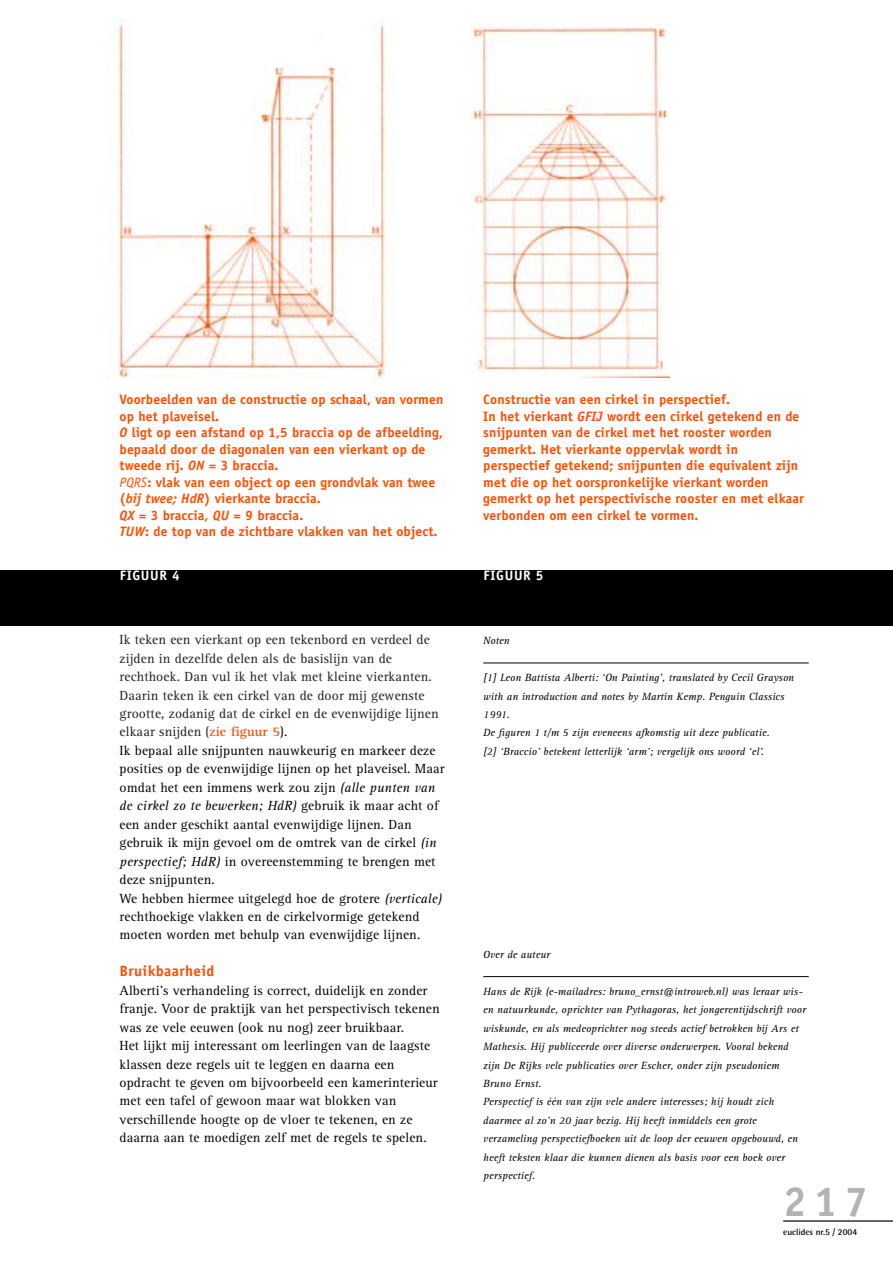
<style>
.page{position:relative;width:893px;height:1263px;background:#fff}
.page>*{position:absolute;margin:0;border:0;box-sizing:border-box;transform-origin:0 0}
.t1{font:700 42px "Officina Sans";color:#b3b3b3}
.t2{font:700 15px "Officina Sans";letter-spacing:.025em;color:#ff4e00}
.t3{font:13.65px/18.5px "Rotis Serif";letter-spacing:.01em;color:#000}
.t4{font:700 13.65px/16.5px "Officina Sans";letter-spacing:.01em;color:#ff4e00}
.t5{font:700 13.65px "Officina Sans";letter-spacing:.05em;color:#fff}
.t6{font:italic 10.8px/18.5px "Rotis Serif";letter-spacing:.005em;color:#000}
.t7{font:700 9px "Rotis Semi Sans";color:#000}
.s1{font-style:italic}
.s2{font-weight:400;font-style:italic}
.s3{color:#231f20}
.s4{font-weight:700;color:#ff4e00}
</style>
<div class="page">
<hr style="left:483px;top:663px;width:325px;height:1px;background:#000">
<hr style="left:483px;top:976px;width:325px;height:1px;background:#000">
<hr style="left:783px;top:1220px;width:109px;height:2px;background:#000">
<img style="left:108px;top:19px;width:278px;height:360px">
<img style="left:470px;top:24px;width:200px;height:354px">
<div style="left:0;top:570px;width:892px;height:56px;background:#000"></div>
<p class="t4" style="left:119px;top:393px;width:325px">Voorbeelden van de constructie op schaal, van vormen op het plaveisel.<br><span class="s1">O</span> ligt op een afstand op 1,5 braccia op de afbeelding, bepaald door de diagonalen van een vierkant op de tweede rij. <span class="s1">ON =</span> 3 braccia.<br><span class="s2">PQRS</span>: vlak van een object op een grondvlak van twee (<span class="s1">bij twee; HdR</span>) vierkante braccia.<br><span class="s1">QX =</span> 3 braccia, <span class="s1">QU =</span> 9 braccia.<br><span class="s1">TUW</span>: de top van de zichtbare vlakken van het object.</p>
<p class="t4" style="left:483px;top:393px;width:322px">Constructie van een cirkel in perspectief.<br>In het vierkant <span class="s1">GFIJ</span> wordt een cirkel getekend en de snijpunten van de cirkel met het rooster worden gemerkt. Het vierkante oppervlak wordt in perspectief getekend; snijpunten die equivalent zijn met die op het oorspronkelijke vierkant worden gemerkt op het perspectivische rooster en met elkaar verbonden om een cirkel te vormen.</p>
<p class="t5" style="left:120px;top:570px;width:61px">FIGUUR 4</p>
<p class="t5" style="left:483px;top:570px;width:61px">FIGUUR 5</p>
<p class="t3" style="left:119px;top:632px;width:327px"><span class="s3">Ik teken een vierkant op een tekenbord en verdeel de zijden in dezelfde delen als de basislijn van de rechthoek. Dan vul ik het vlak met kleine vierkanten.<br>Daarin teken ik een cirkel van de door mij gewenste grootte, zodanig dat de cirkel en de evenwijdige lijnen elkaar snijden (</span><span class="s4">zie figuur 5</span>).<br>Ik bepaal alle snijpunten nauwkeurig en markeer deze posities op de evenwijdige lijnen op het plaveisel. Maar omdat het een immens werk zou zijn <span class="s1">(alle punten van de cirkel zo te bewerken; HdR)</span> gebruik ik maar acht of een ander geschikt aantal evenwijdige lijnen. Dan gebruik ik mijn gevoel om de omtrek van de cirkel <span class="s1">(in perspectief; HdR)</span> in overeenstemming te brengen met deze snijpunten.<br>We hebben hiermee uitgelegd hoe de grotere <span class="s1">(verticale) </span>rechthoekige vlakken en de cirkelvormige getekend moeten worden met behulp van evenwijdige lijnen.</p>
<p class="t2" style="left:119px;top:965px;width:96px">Bruikbaarheid</p>
<p class="t3" style="left:119px;top:982px;width:322px">Alberti’s verhandeling is correct, duidelijk en zonder franje. Voor de praktijk van het perspectivisch tekenen was ze vele eeuwen (ook nu nog) zeer bruikbaar.<br>Het lijkt mij interessant om leerlingen van de laagste klassen deze regels uit te leggen en daarna een opdracht te geven om bijvoorbeeld een kamerinterieur met een tafel of gewoon maar wat blokken van verschillende hoogte op de vloer te tekenen, en ze daarna aan te moedigen zelf met de regels te spelen.</p>
<p class="t6" style="left:483px;top:632px;width:28px">Noten</p>
<p class="t6" style="left:483px;top:669px;width:312px">[1] Leon Battista Alberti: ‘On Painting’, translated by Cecil Grayson with an introduction and notes by Martin Kemp. Penguin Classics 1991.<br>De figuren 1 t/m 5 zijn eveneens afkomstig uit deze publicatie.<br>[2] ‘Braccio’ betekent letterlijk ‘arm’; vergelijk ons woord ‘el’.</p>
<p class="t6" style="left:483px;top:946px;width:68px">Over de auteur</p>
<p class="t6" style="left:483px;top:983px;width:324px">Hans de Rijk (e-mailadres: bruno_ernst@introweb.nl) was leraar wis&shy;en natuurkunde, oprichter van Pythagoras, het jongerentijdschrift voor wiskunde, en als medeoprichter nog steeds actief betrokken bij Ars et Mathesis. Hij publiceerde over diverse onderwerpen. Vooral bekend zijn De Rijks vele publicaties over Escher, onder zijn pseudoniem Bruno Ernst.<br>Perspectief is één van zijn vele andere interesses; hij houdt zich daarmee al zo’n 20 jaar bezig. Hij heeft inmiddels een grote verzameling perspectiefboeken uit de loop der eeuwen opgebouwd, en heeft teksten klaar die kunnen dienen als basis voor een boek over perspectief.</p>
<h1 class="t1" style="left:783px;top:1186px;width:86px">217</h1>
<p class="t7" style="left:783px;top:1228px;width:75px">euclides nr.5 / 2004</p>
</div>
